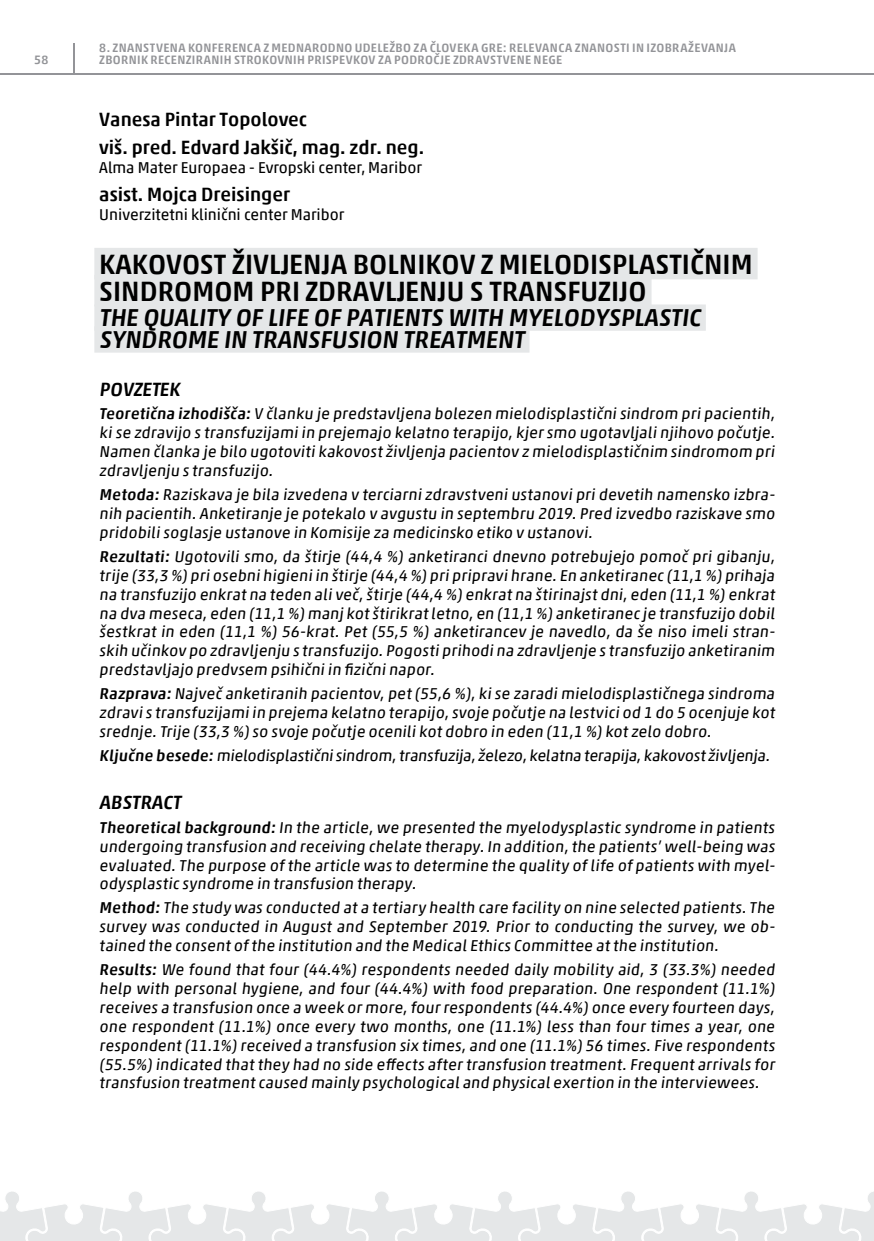
<style>
.page{position:relative;width:874px;height:1241px;background:#fff}
.page>*{position:absolute;margin:0;border:0;box-sizing:border-box;transform-origin:0 0}
.t1{font:500 28px/26.9px "Akko Std";color:#000}
.t2{font:500 24.5px/21.9px "Akko Std";color:#000}
.t3{font:500 19.25px/28px "Akko Std";color:#000}
.t4{font:15.75px/18.9px "Akko Pro";letter-spacing:.01em;color:#000;text-align:justify}
.t5{font:15.75px "Akko Pro";letter-spacing:-.01em;color:#000}
.t6{font:500 12.25px "Akko Std";letter-spacing:.03em;color:#939498}
.s1{font-family:"Akko Std";font-weight:500}
</style>
<div class="page">
<hr style="left:0;top:74px;width:873px;height:1px;background:#939498">
<hr style="left:73px;top:43px;width:1px;height:32px;background:#939498">
<svg style="left:0;top:1191px;width:873px;height:49px"></svg>
<div style="left:94px;top:248px;width:663px;height:31px;background:#e5e7e8"></div>
<div style="left:94px;top:275px;width:557px;height:31px;background:#e5e7e8"></div>
<div style="left:94px;top:304px;width:611px;height:27px;background:#e5e7e8"></div>
<div style="left:94px;top:326px;width:435px;height:26px;background:#e5e7e8"></div>
<p class="t6" style="left:99px;top:40px;width:637px">8. ZNANSTVENA KONFERENCA Z MEDNARODNO UDELEŽBO ZA ČLOVEKA GRE: RELEVANCA ZNANOSTI IN IZOBRAŽEVANJA</p>
<p class="t6" style="left:34px;top:52px;width:16px">58</p>
<p class="t6" style="left:99px;top:52px;width:464px">ZBORNIK RECENZIRANIH STROKOVNIH PRISPEVKOV ZA PODROČJE ZDRAVSTVENE NEGE</p>
<p class="t3" style="left:99px;top:105px;width:326px">Vanesa Pintar Topolovec<br>viš. pred. Edvard Jakšič, mag. zdr. neg.</p>
<p class="t4" style="left:99px;top:158px;width:324px">Alma Mater Europaea - Evropski center, Maribor</p>
<p class="t3" style="left:99px;top:180px;width:192px">asist. Mojca Dreisinger</p>
<p class="t4" style="left:99px;top:205px;width:246px">Univerzitetni klinični center Maribor</p>
<h1 class="t1" style="left:99px;top:251px;width:654px">KAKOVOST ŽIVLJENJA BOLNIKOV Z MIELODISPLASTIČNIM<br>SINDROMOM PRI ZDRAVLJENJU S TRANSFUZIJO</h1>
<h2 class="t2" style="left:99px;top:306px;width:606px">THE QUALITY OF LIFE OF PATIENTS WITH MYELODYSPLASTIC<br>SYNDROME IN TRANSFUSION TREATMENT</h2>
<p class="t3" style="left:99px;top:374px;width:85px">POVZETEK</p>
<p class="t4" style="left:99px;top:404px;width:678px"><span class="s1">Teoretična izhodišča:</span> V članku je predstavljena bolezen mielodisplastičnisindrom pripacientih, ki se zdravijo s transfuzijami in prejemajo kelatno terapijo, kjer smo ugotavljali njihovo počutje.<br>Namen članka je bilo ugotovitikakovost življenja pacientov z mielodisplastičnim sindromom pri zdravljenju s transfuzijo.</p>
<p class="t4" style="left:99px;top:485px;width:679px"><span class="s1">Metoda:</span> Raziskava je bila izvedena v terciarni zdravstveni ustanovi pri devetih namensko izbra&shy;nih pacientih. Anketiranje je potekalo v avgustu in septembru 2019. Pred izvedbo raziskave smo pridobilisoglasje ustanove in Komisije za medicinsko etiko v ustanovi.</p>
<p class="t4" style="left:99px;top:546px;width:678px"><span class="s1">Rezultati:</span> Ugotovili smo, da štirje (44,4 %) anketiranci dnevno potrebujejo pomoč pri gibanju, trije (33,3 %) priosebnihigieniin štirje (44,4 %) pripripravihrane.En anketiranec (11,1 %) prihaja na transfuzijo enkrat na teden aliveč,štirje (44,4 %) enkrat na štirinajst dni,eden (11,1 %) enkrat na dva meseca,eden (11,1 %) manj kot štirikrat letno,en (11,1 %) anketiranec je transfuzijo dobil šestkrat in eden (11,1 %) 56-krat. Pet (55,5 %) anketirancev je navedlo, da še niso imeli stran&shy;skih učinkov po zdravljenju s transfuzijo.Pogostiprihodina zdravljenje s transfuzijo anketiranim predstavljajo predvsem psihičniin fizičninapor.</p>
<p class="t4" style="left:99px;top:684px;width:678px"><span class="s1">Razprava:</span> Največ anketiranih pacientov, pet (55,6 %), ki se zaradi mielodisplastičnega sindroma zdravis transfuzijamiin prejema kelatno terapijo,svoje počutje na lestviciod 1 do 5 ocenjuje kot srednje.Trije (33,3 %) so svoje počutje ocenilikot dobro in eden (11,1 %) kot zelo dobro.</p>
<p class="t5" style="left:99px;top:745px;width:674px"><span class="s1">Ključne besede:</span> mielodisplastičnisindrom,transfuzija,železo,kelatna terapija,kakovost življenja.</p>
<p class="t3" style="left:99px;top:787px;width:86px">ABSTRACT</p>
<p class="t4" style="left:99px;top:817px;width:679px"><span class="s1">Theoretical background:</span> In the article, we presented the myelodysplastic syndrome in patients undergoing transfusion and receiving chelate therapy.In addition,the patients’well-being was evaluated. The purpose of the article was to determine the quality of life of patients with myel&shy;odysplastic syndrome in transfusion therapy.</p>
<p class="t4" style="left:99px;top:898px;width:678px"><span class="s1">Method:</span> The study was conducted at a tertiary health care facility on nine selected patients.The survey was conducted in August and September 2019. Prior to conducting the survey, we ob&shy;tained the consent of the institution and the Medical Ethics Committee at the institution.</p>
<p class="t4" style="left:99px;top:959px;width:679px"><span class="s1">Results:</span> We found that four (44.4%) respondents needed daily mobility aid, 3 (33.3%) needed help with personal hygiene, and four (44.4%) with food preparation. One respondent (11.1%) receives a transfusion once a week or more,four respondents (44.4%) once every fourteen days, one respondent (11.1%) once every two months, one (11.1%) less than four times a year, one respondent (11.1%) received a transfusion six times,and one (11.1%) 56 times.Five respondents (55.5%) indicated that they had no side effects after transfusion treatment. Frequent arrivals for transfusion treatment caused mainly psychological and physical exertion in the interviewees.</p>
</div>
